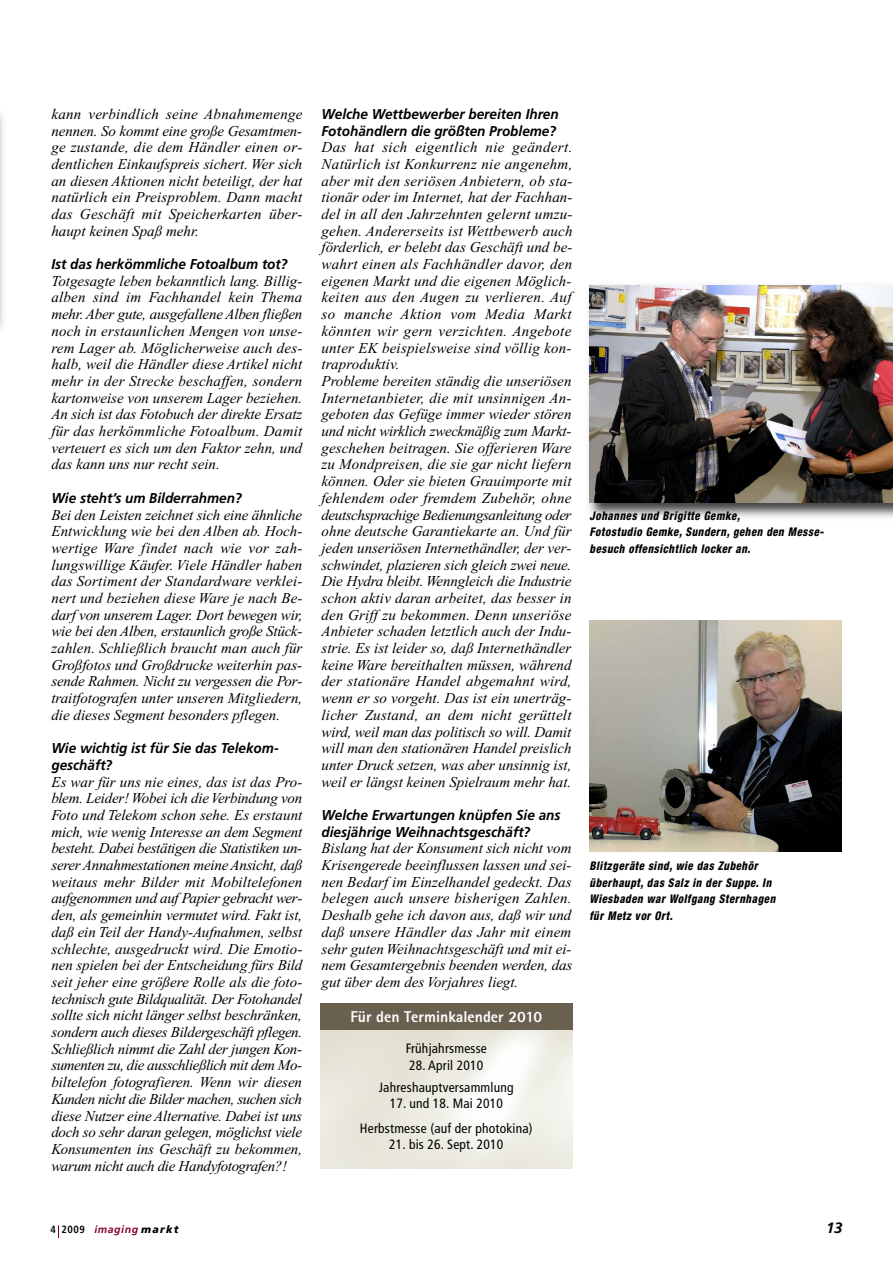
<style>
.page{position:relative;width:893px;height:1263px;background:#fff}
.page>*{position:absolute;margin:0;border:0;box-sizing:border-box;transform-origin:0 0}
.t1{font:800 15.75px "Rotis Sans Serif";color:#fff}
.t2{font:italic 15px/16.6px "Times New Roman";letter-spacing:.005em;color:#000;text-align:justify}
.t3{font:italic 700 15px "Frutiger";color:#000}
.t4{font:italic 700 14.25px/16.6px "Frutiger";color:#000;scale:.95 1}
.t5{font:condensed 13.5px/22.6px "Frutiger";letter-spacing:.015em;color:#000;text-align:center}
.t6{font:italic 800 condensed 12px/16.6px "Helvetica Neue";letter-spacing:.05em;color:#000;scale:.9 1}
.t7{font:italic 700 10.5px "Frutiger";letter-spacing:.055em;color:#850032}
.s1{font-style:normal;font-stretch:condensed;color:#000}
.s2{font-weight:900;color:#000}
</style>
<div class="page">
<svg style="left:58px;top:1225px;width:1px;height:13px"></svg>
<div style="left:320px;top:1003px;width:252px;height:27px;background:#69604f"></div>
<img style="left:589px;top:621px;width:253px;height:231px">
<img style="left:588px;top:299px;width:304px;height:219px">
<img style="left:589px;top:285px;width:303px;height:217px">
<p class="t2" style="left:51px;top:107px;width:252px">kann verbindlich seine Abnahmemenge nennen. So kommt eine große Gesamtmen&shy;ge zustande, die dem Händler einen or&shy;dentlichen Einkaufspreis sichert. Wer sich an diesen Aktionen nicht beteiligt, der hat natürlich ein Preisproblem. Dann macht das Geschäft mit Speicherkarten über&shy;haupt keinen Spaß mehr.</p>
<p class="t4" style="left:51px;top:257px;width:250px">Ist das herkömmliche Fotoalbum tot?</p>
<p class="t2" style="left:51px;top:274px;width:252px">Totgesagte leben bekanntlich lang. Billig&shy;alben sind im Fachhandel kein Thema mehr. Aber gute, ausgefallene Alben fließen noch in erstaunlichen Mengen von unse&shy;rem Lager ab. Möglicherweise auch des&shy;halb, weil die Händler diese Artikel nicht mehr in der Strecke beschaffen, sondern kartonweise von unserem Lager beziehen.<br>An sich ist das Fotobuch der direkte Ersatz für das herkömmliche Fotoalbum. Damit verteuert es sich um den Faktor zehn, und das kann uns nur recht sein.</p>
<p class="t4" style="left:51px;top:491px;width:202px">Wie steht’s um Bilderrahmen?</p>
<p class="t2" style="left:51px;top:508px;width:253px">Bei den Leisten zeichnet sich eine ähnliche Entwicklung wie bei den Alben ab. Hoch&shy;wertige Ware findet nach wie vor zah&shy;lungswillige Käufer. Viele Händler haben das Sortiment der Standardware verklei&shy;nert und beziehen diese Ware je nach Be&shy;darf von unserem Lager. Dort bewegen wir, wie bei den Alben, erstaunlich große Stück&shy;zahlen. Schließlich braucht man auch für Großfotos und Großdrucke weiterhin pas&shy;sende Rahmen. Nicht zu vergessen die Por&shy;traitfotografen unter unseren Mitgliedern, die dieses Segment besonders pflegen.</p>
<p class="t4" style="left:51px;top:741px;width:241px">Wie wichtig ist für Sie das Telekom&shy;geschäft?</p>
<p class="t2" style="left:51px;top:775px;width:252px">Es war für uns nie eines, das ist das Pro&shy;blem. Leider! Wobei ich die Verbindung von Foto und Telekom schon sehe. Es erstaunt mich, wie wenig Interesse an dem Segment besteht. Dabei bestätigen die Statistiken un&shy;serer Annahmestationen meine Ansicht, daß weitaus mehr Bilder mit Mobiltelefonen aufgenommen und auf Papier gebracht wer&shy;den, als gemeinhin vermutet wird. Fakt ist, daß ein Teil der Handy-Aufnahmen, selbst schlechte, ausgedruckt wird. Die Emotio&shy;nen spielen bei der Entscheidung fürs Bild seit jeher eine größere Rolle als die foto&shy;technisch gute Bildqualität. Der Fotohandel sollte sich nicht länger selbst beschränken, sondern auch dieses Bildergeschäft pflegen.<br>Schließlich nimmt die Zahl der jungen Kon&shy;sumenten zu, die ausschließlich mit dem Mo&shy;biltelefon fotografieren. Wenn wir diesen Kunden nicht die Bilder machen, suchen sich diese Nutzer eine Alternative. Dabei ist uns doch so sehr daran gelegen, möglichst viele Konsumenten ins Geschäft zu bekommen, warum nicht auch die Handyfotografen?!</p>
<p class="t4" style="left:321px;top:107px;width:251px">Welche Wettbewerber bereiten Ihren<br>Fotohändlern die größten Probleme?</p>
<p class="t2" style="left:321px;top:140px;width:252px;text-align:left">Das hat sich eigentlich nie geändert.<br>Natürlich ist Konkurrenz nie angenehm, aber mit den seriösen Anbietern, ob sta&shy;tionär oder im Internet, hat der Fachhan&shy;del in all den Jahrzehnten gelernt umzu&shy;gehen. Andererseits ist Wettbewerb auch förderlich, er belebt das Geschäft und be&shy;wahrt einen als Fachhändler davor, den eigenen Markt und die eigenen Möglich&shy;keiten aus den Augen zu verlieren. Auf so manche Aktion vom Media Markt könnten wir gern verzichten. Angebote unter EK beispielsweise sind völlig kon&shy;traproduktiv.<br>Probleme bereiten ständig die unseriösen Internetanbieter, die mit unsinnigen An&shy;geboten das Gefüge immer wieder stören und nicht wirklich zweckmäßig zum Markt&shy;geschehen beitragen. Sie offerieren Ware zu Mondpreisen, die sie gar nicht liefern können. Oder sie bieten Grauimporte mit fehlendem oder fremdem Zubehör, ohne deutschsprachige Bedienungsanleitung oder ohne deutsche Garantiekarte an. Und für jeden unseriösen Internethändler, der ver&shy;schwindet, plazieren sich gleich zwei neue.<br>Die Hydra bleibt. Wenngleich die Industrie schon aktiv daran arbeitet, das besser in den Griff zu bekommen. Denn unseriöse Anbieter schaden letztlich auch der Indu&shy;strie. Es ist leider so, daß Internethändler keine Ware bereithalten müssen, während der stationäre Handel abgemahnt wird, wenn er so vorgeht. Das ist ein unerträg&shy;licher Zustand, an dem nicht gerüttelt wird, weil man das politisch so will. Damit will man den stationären Handel preislich unter Druck setzen, was aber unsinnig ist, weil er längst keinen Spielraum mehr hat.</p>
<p class="t4" style="left:321px;top:808px;width:253px">Welche Erwartungen knüpfen Sie ans diesjährige Weihnachtsgeschäft?</p>
<p class="t2" style="left:321px;top:841px;width:252px">Bislang hat der Konsument sich nicht vom Krisengerede beeinflussen lassen und sei&shy;nen Bedarf im Einzelhandel gedeckt. Das belegen auch unsere bisherigen Zahlen.<br>Deshalb gehe ich davon aus, daß wir und daß unsere Händler das Jahr mit einem sehr guten Weihnachtsgeschäft und mit ei&shy;nem Gesamtergebnis beenden werden, das gut über dem des Vorjahres liegt.</p>
<p class="t1" style="left:350px;top:1011px;width:193px">Für den Terminkalender 2010</p>
<p class="t5" style="left:406px;top:1039px;width:83px">Frühjahrsmesse</p>
<p class="t5" style="left:379px;top:1055px;width:136px">28. April 2010<br>Jahreshauptversammlung</p>
<p class="t5" style="left:360px;top:1092px;width:174px;line-height:24.8px">17. und 18. Mai 2010<br>Herbstmesse (auf der photokina)</p>
<p class="t5" style="left:389px;top:1134px;width:116px">21. bis 26. Sept. 2010</p>
<p class="t6" style="left:589px;top:508px;width:264px">Johannes und Brigitte Gemke,<br>Fotostudio Gemke, Sundern, gehen den Messe&shy;besuch offensichtlich locker an.</p>
<p class="t6" style="left:589px;top:859px;width:210px">Blitzgeräte sind, wie das Zubehör überhaupt, das Salz in der Suppe. In<br>Wiesbaden war Wolfgang Sternhagen für Metz vor Ort.</p>
<p class="t7" style="left:50px;top:1225px;width:130px"><span class="s1">4 2009</span> imaging <span class="s2">markt</span></p>
<p class="t3" style="left:826px;top:1222px;width:18px">13</p>
</div>
